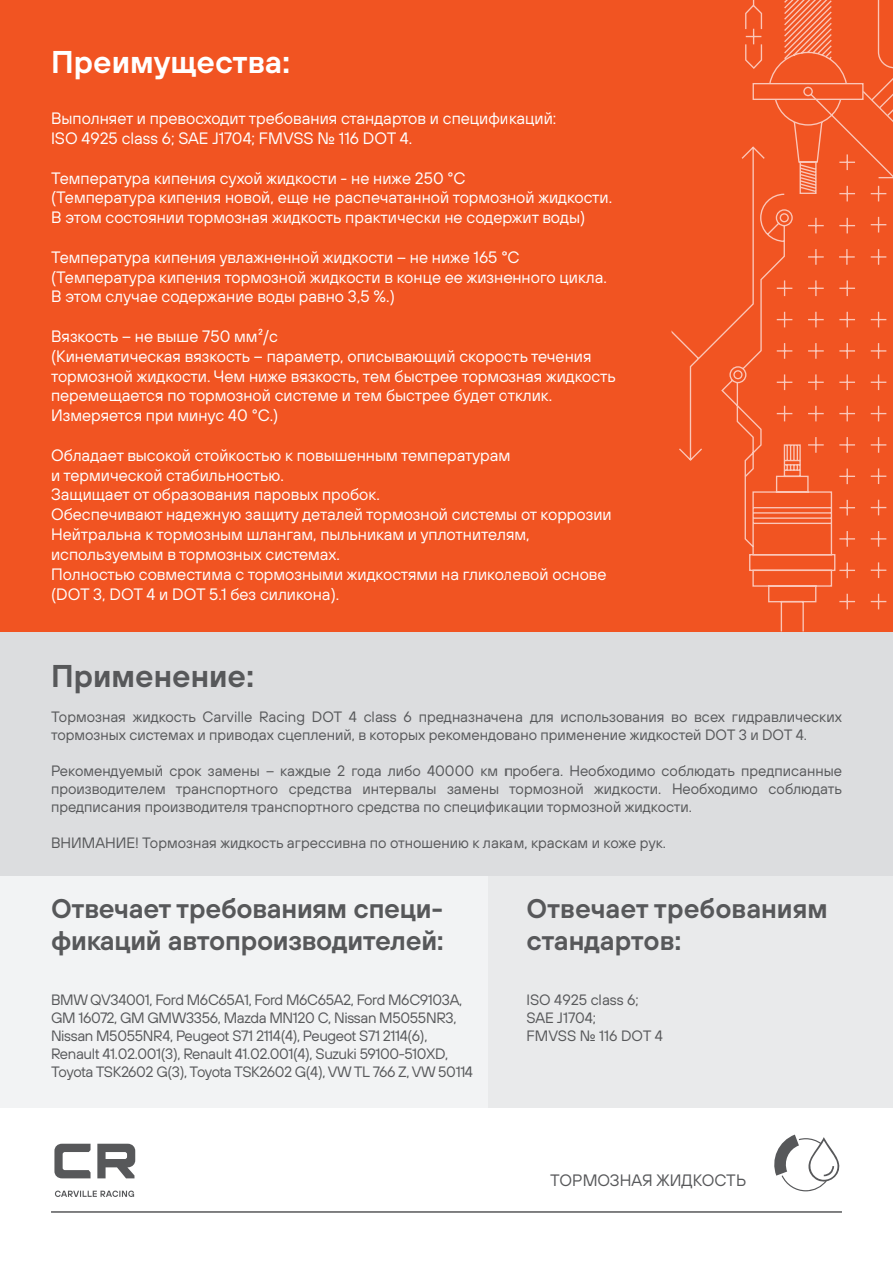
<style>
.page{position:relative;width:893px;height:1263px;background:#fff}
.page>*{position:absolute;margin:0;border:0;box-sizing:border-box;transform-origin:0 0}
.t1{font:600 31.5px "TT Hoves";color:#fff}
.t2{font:600 31.5px "TT Hoves";color:#57585a}
.t3{font:600 27px/32.4px "TT Hoves";letter-spacing:-.01em;color:#57585a}
.t4{font:16.5px/19.8px "TT Hoves";color:#fff}
.t5{font:16.5px "TT Hoves";color:#57585a}
.t6{font:15px/18px "TT Hoves";color:#57585a}
.t7{font:15px/18px "TT Hoves";letter-spacing:-.025em;color:#57585a}
</style>
<div class="page">
<hr style="left:51px;top:1211px;width:791px;height:2px;background:#57585a">
<svg style="left:54px;top:1144px;width:81px;height:53px"></svg>
<svg style="left:774px;top:1134px;width:65px;height:57px"></svg>
<div style="left:0;top:874px;width:549px;height:234px;background:#f2f3f4"></div>
<div style="left:488px;top:874px;width:405px;height:234px;background:#e9eaeb"></div>
<div style="left:0;top:631px;width:893px;height:245px;background:#dcdddf"></div>
<div style="left:0;top:0;width:893px;height:631px;background:#f15422"></div>
<svg style="left:671px;top:0;width:222px;height:631px"></svg>
<h1 class="t1" style="left:51px;top:41px;width:241px">Преимущества:</h1>
<p class="t4" style="left:51px;top:108px;width:507px">Выполняет и превосходит требования стандартов и спецификаций:<br>ISO 4925 class 6; SAE J1704; FMVSS № 116 DOT 4.</p>
<p class="t4" style="left:51px;top:168px;width:563px">Температура кипения сухой жидкости - не ниже 250 °С<br>(Температура кипения новой, еще не распечатанной тормозной жидкости.<br>В этом состоянии тормозная жидкость практически не содержит воды)</p>
<p class="t4" style="left:51px;top:247px;width:557px">Температура кипения увлажненной жидкости – не ниже 165 °С (Температура кипения тормозной жидкости в конце ее жизненного цикла.<br>В этом случае содержание воды равно 3,5 %.)</p>
<p class="t4" style="left:51px;top:326px;width:566px">Вязкость – не выше 750 мм²/с<br>(Кинематическая вязкость – параметр, описывающий скорость течения тормозной жидкости. Чем ниже вязкость, тем быстрее тормозная жидкость перемещается по тормозной системе и тем быстрее будет отклик.<br>Измеряется при минус 40 °С.)</p>
<p class="t4" style="left:51px;top:445px;width:562px">Обладает высокой стойкостью к повышенным температурам<br>и термической стабильностью.<br>Защищает от образования паровых пробок.<br>Обеспечивают надежную защиту деталей тормозной системы от коррозии Нейтральна к тормозным шлангам, пыльникам и уплотнителям, используемым в тормозных системах.<br>Полностью совместима с тормозными жидкостями на гликолевой основе (DOT 3, DOT 4 и DOT 5.1 без силикона).</p>
<h1 class="t2" style="left:51px;top:655px;width:205px">Применение:</h1>
<p class="t6" style="left:51px;top:707px;width:792px">Тормозная жидкость Carville Racing DOT 4 class 6 предназначена для использования во всех гидравлических тормозных системах и приводах сцеплений, в которых рекомендовано применение жидкостей DOT 3 и DOT 4.</p>
<p class="t6" style="left:51px;top:761px;width:792px;text-align:justify">Рекомендуемый срок замены – каждые 2 года либо 40000 км пробега. Необходимо соблюдать предписанные производителем транспортного средства интервалы замены тормозной жидкости. Необходимо соблюдать предписания производителя транспортного средства по спецификации тормозной жидкости.</p>
<p class="t6" style="left:51px;top:833px;width:616px">ВНИМАНИЕ! Тормозная жидкость агрессивна по отношению к лакам, краскам и коже рук.</p>
<h2 class="t3" style="left:51px;top:891px;width:394px">Отвечает требованиям специ&shy;фикаций автопроизводителей:</h2>
<p class="t7" style="left:51px;top:990px;width:424px">BMW QV34001, Ford M6C65A1, Ford M6C65A2, Ford M6C9103A, GM 16072, GM GMW3356, Mazda MN120 C, Nissan M5055NR3, Nissan M5055NR4, Peugeot S71 2114(4), Peugeot S71 2114(6), Renault 41.02.001(3), Renault 41.02.001(4), Suzuki 59100-510XD, Toyota TSK2602 G(3), Toyota TSK2602 G(4), VW TL 766 Z, VW 50114</p>
<h2 class="t3" style="left:526px;top:891px;width:303px">Отвечает требованиям стандартов:</h2>
<p class="t6" style="left:526px;top:990px;width:138px">ISO 4925 class 6;<br>SAE J1704;<br>FMVSS № 116 DOT 4</p>
<p class="t5" style="left:550px;top:1170px;width:198px">ТОРМОЗНАЯ ЖИДКОСТЬ</p>
</div>
